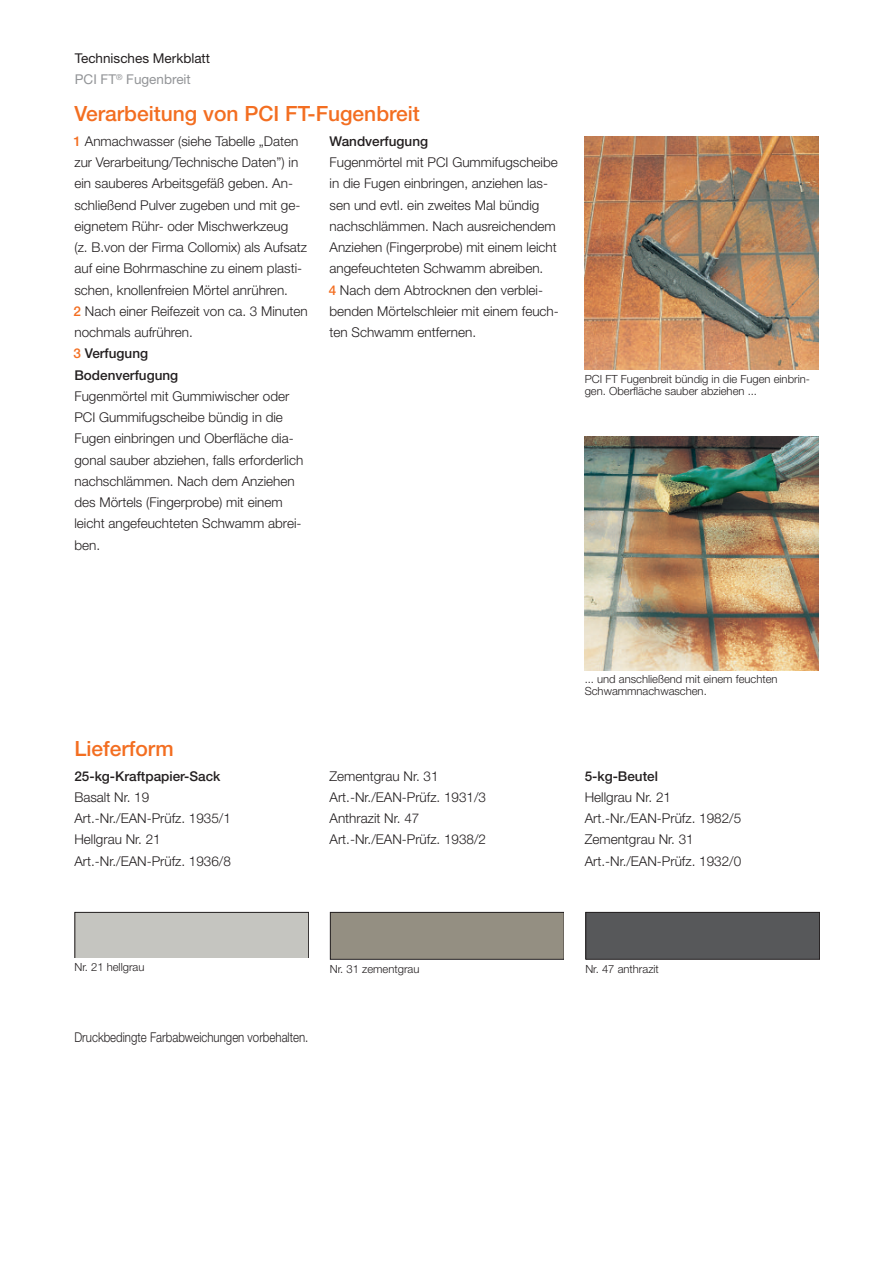
<style>
.page{position:relative;width:893px;height:1263px;background:#fff}
.page>*{position:absolute;margin:0;border:0;box-sizing:border-box;transform-origin:0 0}
.t1{font:500 21px "Helvetica Neue LT Pro";color:#f36e21}
.t2{font:300 13.5px/21.3px "Helvetica Neue LT Pro";color:#231f20}
.t3{font:500 13.5px "Helvetica Neue LT Pro";color:#231f20}
.t4{font:300 13.5px "Helvetica Neue LT Pro";color:#231f20;scale:.85 1}
.t5{font:13.5px/21.3px "Helvetica Neue LT Pro";color:#231f20}
.t6{font:300 11.25px/12px "Helvetica Neue LT Pro";color:#231f20}
.s1{color:#939598}
.s2{font-weight:500;color:#f36e21}
.s3{font-weight:500}
</style>
<div class="page">
<img style="left:585px;top:136px;width:234px;height:234px">
<img style="left:585px;top:436px;width:234px;height:234px">
<div style="left:74px;top:912px;width:234px;height:45px;background:#c5c5c0"></div>
<div style="left:330px;top:912px;width:234px;height:47px;background:#948f82"></div>
<div style="left:330px;top:912px;width:234px;height:47px;border:1px solid #231f20"></div>
<div style="left:585px;top:912px;width:234px;height:47px;background:#57585a"></div>
<div style="left:585px;top:912px;width:234px;height:47px;border:1px solid #231f20"></div>
<p class="t5" style="left:75px;top:49px;width:137px">Technisches Merkblatt<br><span class="s1">PCI FT</span><sup>®</sup> <span class="s1">Fugenbreit</span></p>
<h1 class="t1" style="left:74px;top:106px;width:347px">Verarbeitung von PCI FT-Fugenbreit</h1>
<p class="t2" style="left:74px;top:132px;width:236px"><span class="s2">1</span> Anmachwasser (siehe Tabelle „Daten zur Verarbeitung/Technische Daten”) in ein sauberes Arbeitsgefäß geben. An&shy;schließend Pulver zugeben und mit ge&shy;eignetem Rühr- oder Mischwerkzeug<br>(z. B.von der Firma Collomix) als Aufsatz auf eine Bohrmaschine zu einem plasti&shy;schen, knollenfreien Mörtel anrühren.<br><span class="s2">2</span> Nach einer Reifezeit von ca. 3 Minuten nochmals aufrühren.<br><span class="s2">3</span> <span class="s3">Verfugung<br>Bodenverfugung</span></p>
<p class="t2" style="left:74px;top:387px;width:230px">Fugenmörtel mit Gummiwischer oder PCI Gummifugscheibe bündig in die Fugen einbringen und Oberfläche dia&shy;gonal sauber abziehen, falls erforderlich nachschlämmen. Nach dem Anziehen des Mörtels (Fingerprobe) mit einem leicht angefeuchteten Schwamm abrei&shy;ben.</p>
<p class="t3" style="left:330px;top:136px;width:100px">Wandverfugung</p>
<p class="t2" style="left:329px;top:153px;width:232px">Fugenmörtel mit PCI Gummifugscheibe in die Fugen einbringen, anziehen las&shy;sen und evtl. ein zweites Mal bündig nachschlämmen. Nach ausreichendem Anziehen (Fingerprobe) mit einem leicht angefeuchteten Schwamm abreiben.<br><span class="s2">4</span> Nach dem Abtrocknen den verblei&shy;benden Mörtelschleier mit einem feuch&shy;ten Schwamm entfernen.</p>
<p class="t6" style="left:585px;top:374px;width:227px">PCI FT Fugenbreit bündig in die Fugen einbrin&shy;gen. Oberfläche sauber abziehen ...</p>
<h1 class="t1" style="left:74px;top:741px;width:101px">Lieferform</h1>
<p class="t6" style="left:585px;top:674px;width:194px">... und anschließend mit einem feuchten<br>Schwammnachwaschen.</p>
<p class="t3" style="left:74px;top:771px;width:148px">25-kg-Kraftpapier-Sack</p>
<p class="t2" style="left:74px;top:787px;width:158px">Basalt Nr. 19<br>Art.-Nr./EAN-Prüfz. 1935/1<br>Hellgrau Nr. 21<br>Art.-Nr./EAN-Prüfz. 1936/8</p>
<p class="t2" style="left:330px;top:766px;width:158px">Zementgrau Nr. 31<br>Art.-Nr./EAN-Prüfz. 1931/3<br>Anthrazit Nr. 47<br>Art.-Nr./EAN-Prüfz. 1938/2</p>
<p class="t3" style="left:585px;top:771px;width:75px">5-kg-Beutel</p>
<p class="t2" style="left:585px;top:787px;width:158px">Hellgrau Nr. 21<br>Art.-Nr./EAN-Prüfz. 1982/5<br>Zementgrau Nr. 31<br>Art.-Nr./EAN-Prüfz. 1932/0</p>
<p class="t6" style="left:74px;top:962px;width:72px">Nr. 21 hellgrau</p>
<p class="t6" style="left:330px;top:964px;width:91px">Nr. 31 zementgrau</p>
<p class="t6" style="left:585px;top:964px;width:75px">Nr. 47 anthrazit</p>
<p class="t4" style="left:74px;top:1032px;width:277px">Druckbedingte Farbabweichungen vorbehalten.</p>
</div>
